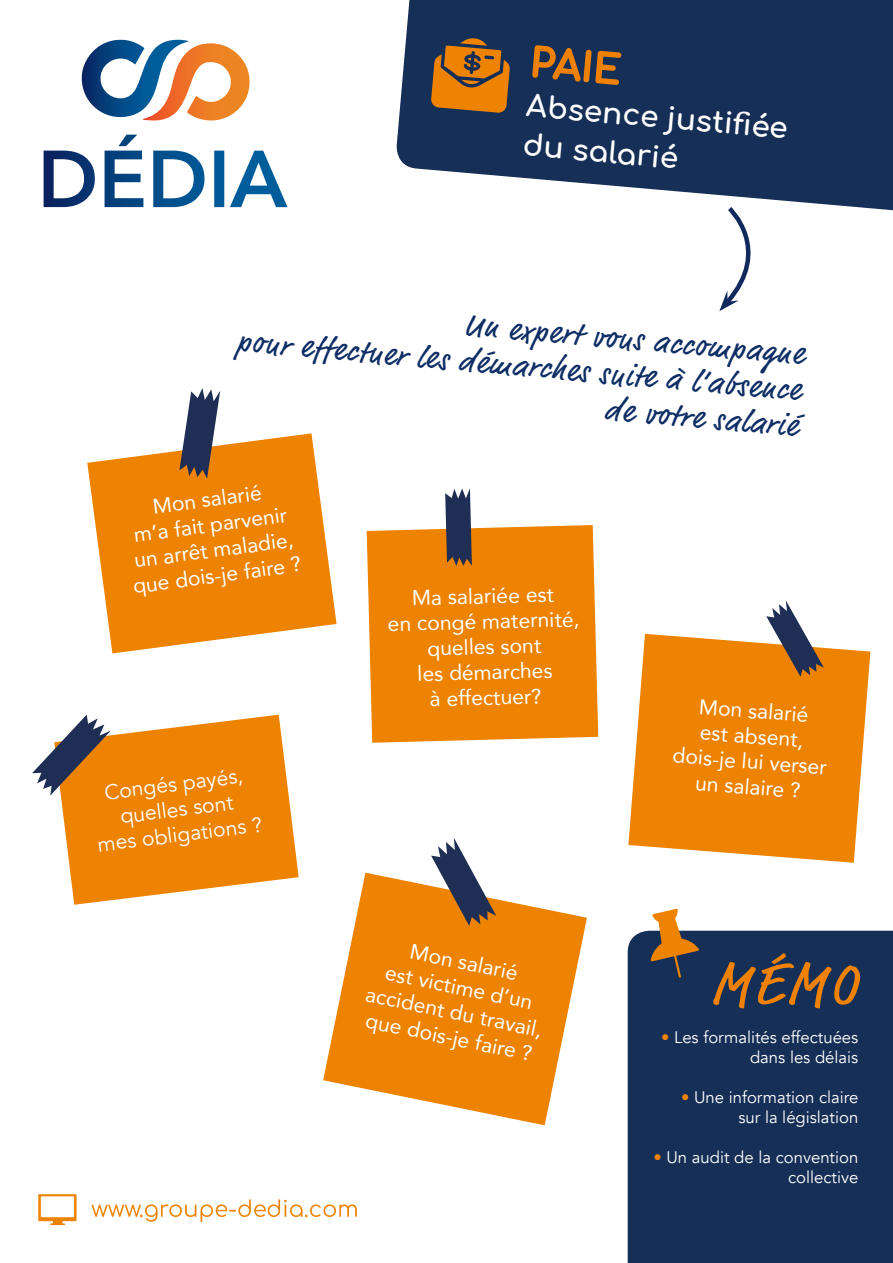
<style>
.page{position:relative;width:893px;height:1263px;background:#fff}
.page>*{position:absolute;margin:0;border:0;box-sizing:border-box;transform-origin:0 0}
.t1{font:60px "Market";color:#ef8205}
.t2{font:700 39.6px "Comfortaa";color:#ef8205}
.t3{font:31.5px "Market";color:#0e2e65}
.t4{font:700 29.7px "Comfortaa";color:#fff}
.t5{font:21.15px/25.3px "Avenir";color:#fff;text-align:center}
.t6{font:21.15px/25.3px "Avenir";color:#fff;text-align:center}
.t7{font:16.65px "Avenir";color:#fff}
.s1{color:#ed8300}
</style>
<div class="page">
<svg style="left:81px;top:39px;width:169px;height:82px"></svg>
<svg style="left:44px;top:151px;width:51px;height:56px"></svg>
<svg style="left:105px;top:135px;width:38px;height:72px"></svg>
<svg style="left:153px;top:151px;width:51px;height:56px"></svg>
<svg style="left:214px;top:151px;width:10px;height:56px"></svg>
<svg style="left:230px;top:151px;width:57px;height:56px"></svg>
<svg style="left:719px;top:228px;width:32px;height:83px"></svg>
<svg style="left:396px;top:0;width:497px;height:228px;fill:#162f56"></svg>
<svg style="left:531px;top:44px;width:92px;height:75px"></svg>
<svg style="left:87px;top:433px;width:250px;height:220px;fill:#ed8300"></svg>
<svg style="left:179px;top:388px;width:41px;height:91px"></svg>
<div style="left:367px;top:525px;width:231px;height:218px;background:#ed8300"></div>
<svg style="left:628px;top:634px;width:242px;height:229px;fill:#ed8300"></svg>
<svg style="left:445px;top:488px;width:27px;height:78px"></svg>
<svg style="left:766px;top:600px;width:58px;height:77px"></svg>
<svg style="left:61px;top:715px;width:238px;height:190px;fill:#ed8300"></svg>
<svg style="left:32px;top:715px;width:79px;height:81px"></svg>
<svg style="left:323px;top:873px;width:264px;height:252px;fill:#ed8300"></svg>
<svg style="left:431px;top:838px;width:65px;height:88px"></svg>
<div style="left:628px;top:931px;width:265px;height:332px;background:#162f56"></div>
<svg style="left:38px;top:1194px;width:39px;height:31px"></svg>
<svg style="left:92px;top:1199px;width:265px;height:23px"></svg>
<svg style="left:651px;top:909px;width:48px;height:69px"></svg>
<svg style="left:431px;top:37px;width:79px;height:76px"></svg>
<p class="t2" style="left:533px;top:26px;width:93px;rotate:5deg">PAIE</p>
<p class="t4" style="left:529px;top:78px;width:264px;rotate:5deg">Absence justifi ée</p>
<p class="t4" style="left:525px;top:117px;width:157px;rotate:5deg">du salarié</p>
<p class="t3" style="left:466px;top:306px;width:342px;rotate:5deg">Un expert vous accompagne</p>
<p class="t3" style="left:239px;top:322px;width:567px;rotate:5deg">pour effectuer les démarches suite à l’absence</p>
<p class="t3" style="left:607px;top:390px;width:195px;rotate:5deg">de votre salarié</p>
<p class="t5" style="left:151px;top:494px;width:111px;rotate:-8deg">Mon salarié</p>
<p class="t5" style="left:132px;top:522px;width:156px;rotate:-8deg">m’a fait parvenir</p>
<p class="t5" style="left:132px;top:548px;width:162px;rotate:-8deg">un arrêt maladie,</p>
<p class="t5" style="left:131px;top:573px;width:171px;rotate:-8deg">que dois-je faire ?</p>
<p class="t6" style="left:103px;top:780px;width:141px;rotate:-7deg">Congés payés, quelles sont</p>
<p class="t6" style="left:96px;top:832px;width:167px;rotate:-7deg">mes obligations ?</p>
<p class="t5" style="left:412px;top:584px;width:144px;rotate:-1deg">Ma salariée est</p>
<p class="t5" style="left:388px;top:609px;width:193px;rotate:-1deg">en congé maternité, quelles sont</p>
<p class="t5" style="left:417px;top:660px;width:137px;rotate:-1deg">les démarches</p>
<p class="t5" style="left:429px;top:685px;width:114px;rotate:-1deg">à effectuer?</p>
<p class="t5" style="left:413px;top:938px;width:111px;rotate:12deg">Mon salarié</p>
<p class="t5" style="left:374px;top:955px;width:181px;rotate:12deg">est victime d’un accident du travail, que dois-je faire ?</p>
<p class="t5" style="left:700px;top:694px;width:111px;rotate:4deg">Mon salarié</p>
<p class="t5" style="left:701px;top:719px;width:105px;rotate:4deg">est absent,</p>
<p class="t5" style="left:674px;top:742px;width:156px;rotate:4deg">dois-je lui verser</p>
<p class="t5" style="left:696px;top:769px;width:107px;rotate:4deg">un salaire ?</p>
<p class="t1" style="left:711px;top:948px;width:149px">MÉMO</p>
<p class="t7" style="left:661px;top:1027px;width:199px"><span class="s1">•</span> Les formalités effectuées</p>
<p class="t7" style="left:750px;top:1047px;width:110px">dans les délais</p>
<p class="t7" style="left:681px;top:1087px;width:179px"><span class="s1">•</span> Une information claire</p>
<p class="t7" style="left:738px;top:1107px;width:121px">sur la législation</p>
<p class="t7" style="left:653px;top:1148px;width:206px"><span class="s1">•</span> Un audit de la convention</p>
<p class="t7" style="left:788px;top:1168px;width:72px">collective</p>
</div>
